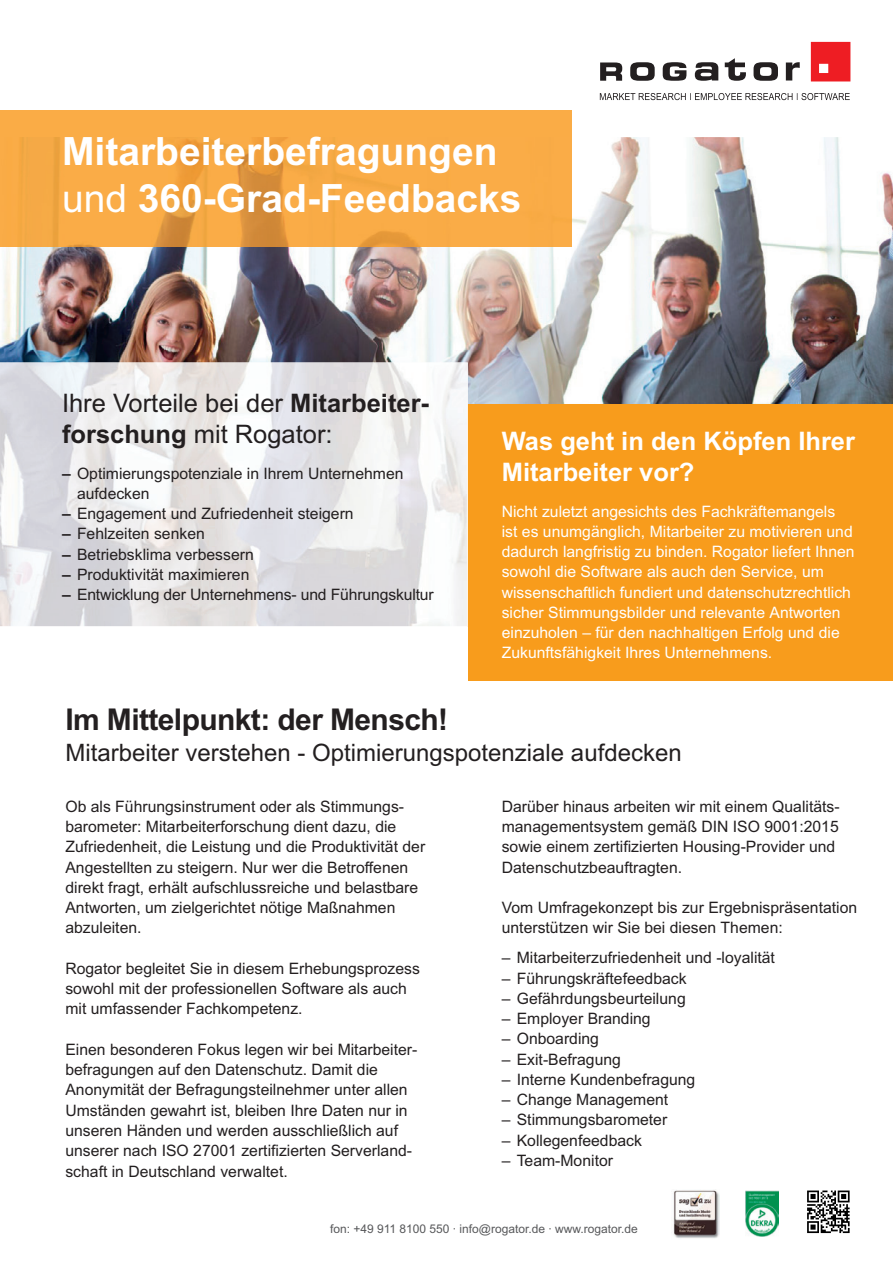
<style>
.page{position:relative;width:893px;height:1263px;background:#fff}
.page>*{position:absolute;margin:0;border:0;box-sizing:border-box;transform-origin:0 0}
.t1{font:700 39px/46.8px "Arial";color:#fff}
.t2{font:700 30px "Arial";letter-spacing:-.02em;color:#231f20}
.t3{font:25.5px/30.6px "Arial";color:#231f20}
.t4{font:700 25.5px/30.6px "Arial";color:#fff}
.t5{font:24px "Arial";color:#231f20}
.t6{font:15.75px/20.2px "Arial";color:#231f20}
.t7{font:15.75px/20.2px "Arial";color:#fff}
.t8{font:12px "Arial";color:#57585a}
.s1{font-weight:400}
.s2{font-weight:700}
</style>
<div class="page">
<img style="left:0;top:137px;width:893px;height:267px">
<svg style="left:630px;top:62px;width:25px;height:19px"></svg>
<svg style="left:725px;top:58px;width:21px;height:23px"></svg>
<svg style="left:753px;top:62px;width:25px;height:19px"></svg>
<svg style="left:786px;top:62px;width:14px;height:19px"></svg>
<svg style="left:600px;top:62px;width:22px;height:19px"></svg>
<svg style="left:695px;top:62px;width:23px;height:19px"></svg>
<svg style="left:663px;top:62px;width:23px;height:19px"></svg>
<div style="left:811px;top:42px;width:39px;height:39px;background:#ee1d23"></div>
<svg style="left:600px;top:93px;width:250px;height:7px"></svg>
<div style="left:468px;top:404px;width:425px;height:276px;background:#f89c1c"></div>
<img style="left:0;top:362px;width:468px;height:264px">
<div style="left:0;top:111px;width:571px;height:26px;background:#faac46"></div>
<img style="left:0;top:137px;width:571px;height:110px">
<img style="left:746px;top:1190px;width:32px;height:46px">
<img style="left:673px;top:1190px;width:46px;height:48px">
<svg style="left:807px;top:1190px;width:43px;height:43px"></svg>
<h1 class="t1" style="left:62px;top:128px;width:461px">Mitarbeiterbefragungen <span class="s1">und</span> 360-Grad-Feedbacks</h1>
<h3 class="t3" style="left:62px;top:388px;width:369px">Ihre Vorteile bei der <span class="s2">Mitarbeiter&shy;forschung</span> mit Rogator:</h3>
<p class="t6" style="left:77px;top:463px;width:328px;text-indent:-15px"><span class="s2">–</span> Optimierungspotenziale in Ihrem Unternehmen aufdecken</p>
<p class="t6" style="left:62px;top:503px;width:293px"><span class="s2">–</span> Engagement und Zufriedenheit steigern</p>
<p class="t6" style="left:62px;top:524px;width:144px"><span class="s2">–</span> Fehlzeiten senken</p>
<p class="t6" style="left:62px;top:544px;width:193px"><span class="s2">–</span> Betriebsklima verbessern</p>
<p class="t6" style="left:62px;top:564px;width:189px"><span class="s2">–</span> Produktivität maximieren</p>
<p class="t6" style="left:62px;top:584px;width:373px"><span class="s2">–</span> Entwicklung der Unternehmens- und Führungskultur</p>
<h3 class="t4" style="left:502px;top:426px;width:355px">Was geht in den Köpfen Ihrer<br>Mitarbeiter vor?</h3>
<p class="t7" style="left:502px;top:501px;width:354px">Nicht zuletzt angesichts des Fachkräftemangels ist es unumgänglich, Mitarbeiter zu motivieren und dadurch langfristig zu binden. Rogator liefert Ihnen sowohl die Software als auch den Service, um wissenschaftlich fundiert und datenschutzrechtlich sicher Stimmungsbilder und relevante Antworten einzuholen – für den nachhaltigen Erfolg und die Zukunftsfähigkeit Ihres Unternehmens.</p>
<h2 class="t2" style="left:65px;top:702px;width:384px">Im Mittelpunkt: der Mensch!</h2>
<h3 class="t5" style="left:65px;top:739px;width:618px">Mitarbeiter verstehen - Optimierungspotenziale aufdecken</h3>
<p class="t6" style="left:65px;top:796px;width:361px">Ob als Führungsinstrument oder als Stimmungs&shy;barometer: Mitarbeiterforschung dient dazu, die Zufriedenheit, die Leistung und die Produktivität der Angestellten zu steigern. Nur wer die Betroffenen direkt fragt, erhält aufschlussreiche und belastbare Antworten, um zielgerichtet nötige Maßnahmen abzuleiten.</p>
<p class="t6" style="left:65px;top:958px;width:356px">Rogator begleitet Sie in diesem Erhebungsprozess sowohl mit der professionellen Software als auch mit umfassender Fachkompetenz.</p>
<p class="t6" style="left:65px;top:1039px;width:353px">Einen besonderen Fokus legen wir bei Mitarbeiter&shy;befragungen auf den Datenschutz. Damit die Anonymität der Befragungsteilnehmer unter allen Umständen gewahrt ist, bleiben Ihre Daten nur in unseren Händen und werden ausschließlich auf unserer nach ISO 27001 zertifizierten Serverland&shy;schaft in Deutschland verwaltet.</p>
<p class="t6" style="left:502px;top:796px;width:339px">Darüber hinaus arbeiten wir mit einem Qualitäts&shy;managementsystem gemäß DIN ISO 9001:2015 sowie einem zertifizierten Housing-Provider und Datenschutzbeauftragten.</p>
<p class="t6" style="left:502px;top:897px;width:357px">Vom Umfragekonzept bis zur Ergebnispräsentation unterstützen wir Sie bei diesen Themen:</p>
<p class="t6" style="left:502px;top:948px;width:275px">– Mitarbeiterzufriedenheit und -loyalität</p>
<p class="t6" style="left:502px;top:968px;width:186px">– Führungskräftefeedback</p>
<p class="t6" style="left:502px;top:988px;width:185px">– Gefährdungsbeurteilung</p>
<p class="t6" style="left:502px;top:1008px;width:150px">– Employer Branding</p>
<p class="t6" style="left:502px;top:1029px;width:99px">– Onboarding</p>
<p class="t6" style="left:502px;top:1049px;width:121px">– Exit-Befragung</p>
<p class="t6" style="left:502px;top:1069px;width:195px">– Interne Kundenbefragung</p>
<p class="t6" style="left:502px;top:1089px;width:168px">– Change Management</p>
<p class="t6" style="left:502px;top:1110px;width:167px">– Stimmungsbarometer</p>
<p class="t6" style="left:502px;top:1130px;width:142px">– Kollegenfeedback</p>
<p class="t6" style="left:502px;top:1150px;width:113px">– Team-Monitor</p>
<p class="t8" style="left:330px;top:1222px;width:309px">fon: +49 911 8100 550 · info@rogator.de · www.rogator.de</p>
</div>
